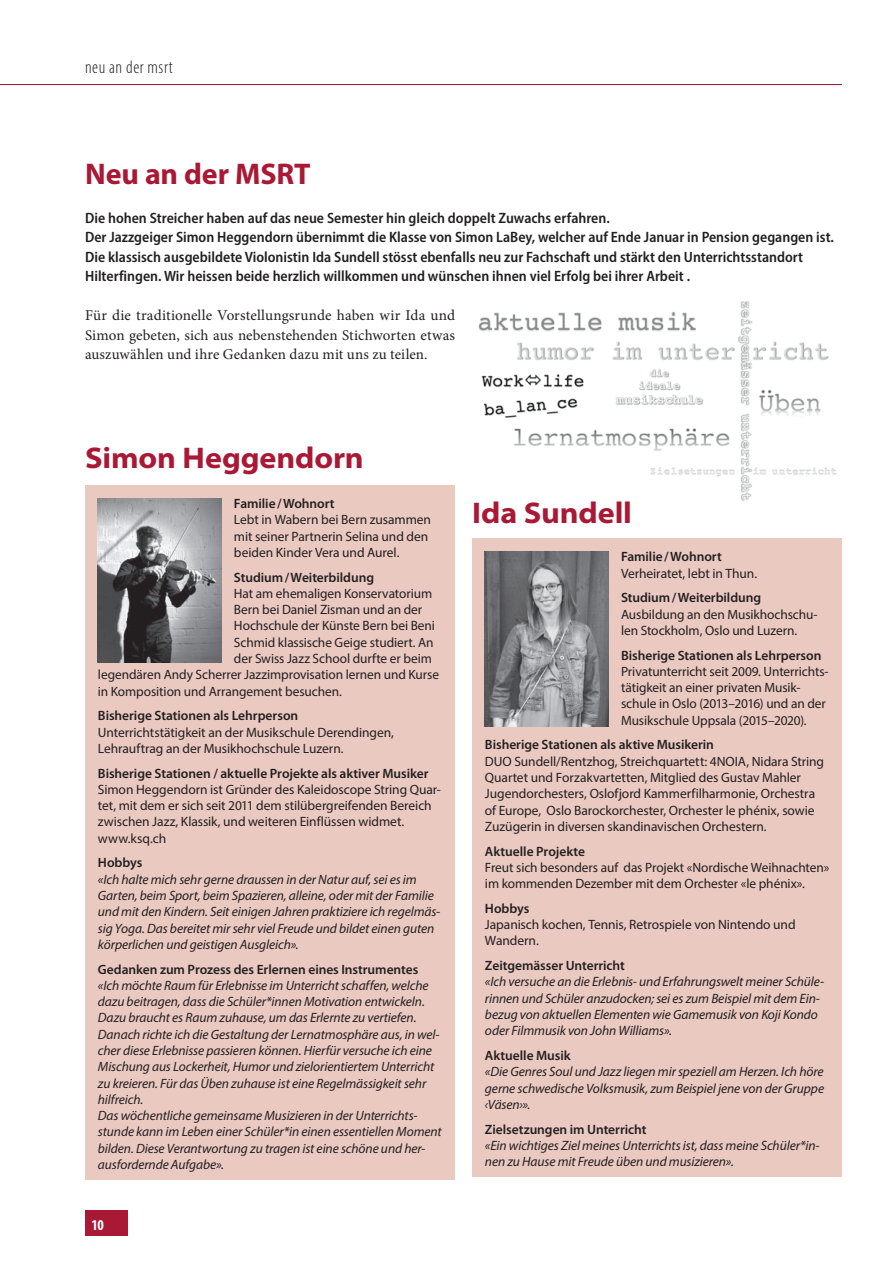
<style>
.page{position:relative;width:893px;height:1263px;background:#fff}
.page>*{position:absolute;margin:0;border:0;box-sizing:border-box;transform-origin:0 0}
.t1{font:700 semi-expanded 30px "Myriad Pro";letter-spacing:-.005em;color:#a91935}
.t2{font:700 30px "Myriad Pro";letter-spacing:-.005em;color:#a91935}
.t3{font:300 condensed 18px "Myriad Pro";letter-spacing:.03em;color:#231f20}
.t4{font:600 semi-condensed 15px/19.5px "Myriad Pro";color:#231f20}
.t5{font:15px/19.5px "Minion Pro";letter-spacing:.01em;color:#231f20;text-align:justify}
.t6{font:700 condensed 15px "Myriad Pro";color:#fff}
.t7{font:italic 13.5px/16.2px "Myriad Pro";letter-spacing:-.01em;color:#231f20}
.t8{font:13.5px/16.2px "Myriad Pro";letter-spacing:-.005em;color:#231f20}
.t9{font:600 13.5px "Myriad Pro";letter-spacing:-.005em;color:#231f20}
</style>
<div class="page">
<div style="left:85px;top:1210px;width:43px;height:26px;background:#a91935"></div>
<hr style="left:0;top:84px;width:842px;height:1px;background:#a91935">
<div style="left:85px;top:485px;width:370px;height:694px;background:#eac9c1"></div>
<img style="left:98px;top:498px;width:123px;height:164px">
<img style="left:478px;top:301px;width:359px;height:200px">
<div style="left:472px;top:538px;width:370px;height:639px;background:#eac9c1"></div>
<img style="left:485px;top:552px;width:123px;height:174px">
<h2 class="t3" style="left:85px;top:56px;width:89px">neu an der msrt</h2>
<h1 class="t2" style="left:85px;top:154px;width:227px">Neu an der MSRT</h1>
<p class="t4" style="left:85px;top:208px;width:750px">Die hohen Streicher haben auf das neue Semester hin gleich doppelt Zuwachs erfahren.<br>Der Jazzgeiger Simon Heggendorn übernimmt die Klasse von Simon LaBey, welcher auf Ende Januar in Pension gegangen ist.<br>Die klassisch ausgebildete Violonistin Ida Sundell stösst ebenfalls neu zur Fachschaft und stärkt den Unterrichtsstandort Hilterfingen. Wir heissen beide herzlich willkommen und wünschen ihnen viel Erfolg bei ihrer Arbeit .</p>
<p class="t5" style="left:85px;top:306px;width:372px">Für die traditionelle Vorstellungsrunde haben wir Ida und Simon gebeten, sich aus nebenstehenden Stichworten etwas auszuwählen und ihre Gedanken dazu mit uns zu teilen.</p>
<h1 class="t1" style="left:85px;top:438px;width:280px">Simon Heggendorn</h1>
<p class="t9" style="left:234px;top:495px;width:102px">Familie/Wohnort</p>
<p class="t8" style="left:234px;top:511px;width:199px">Lebt in Wabern bei Bern zusammen mit seiner Partnerin Selina und den beiden Kinder Vera und Aurel.</p>
<p class="t9" style="left:234px;top:568px;width:142px">Studium/Weiterbildung</p>
<p class="t8" style="left:234px;top:585px;width:200px">Hat am ehemaligen Konservatorium</p>
<p class="t8" style="left:234px;top:601px;width:190px">Bern bei Daniel Zisman und an der</p>
<p class="t8" style="left:234px;top:618px;width:203px">Hochschule der Künste Bern bei Beni</p>
<p class="t8" style="left:234px;top:634px;width:201px">Schmid klassische Geige studiert. An</p>
<p class="t8" style="left:234px;top:650px;width:199px">der Swiss Jazz School durfte er beim</p>
<p class="t8" style="left:98px;top:666px;width:343px">legendären Andy Scherrer Jazzimprovisation lernen und Kurse</p>
<p class="t8" style="left:98px;top:683px;width:246px">in Komposition und Arrangement besuchen.</p>
<p class="t9" style="left:98px;top:707px;width:202px">Bisherige Stationen als Lehrperson</p>
<p class="t8" style="left:98px;top:724px;width:298px">Unterrichtstätigkeit an der Musikschule Derendingen,<br>Lehrauftrag an der Musikhochschule Luzern.</p>
<p class="t9" style="left:98px;top:764px;width:332px">Bisherige Stationen / aktuelle Projekte als aktiver Musiker</p>
<p class="t8" style="left:98px;top:781px;width:345px">Simon Heggendorn ist Gründer des Kaleidoscope String Quar&shy;tet, mit dem er sich seit 2011 dem stilübergreifenden Bereich zwischen Jazz, Klassik, und weiteren Einflüssen widmet. www.ksq.ch</p>
<p class="t9" style="left:98px;top:854px;width:46px">Hobbys</p>
<p class="t7" style="left:98px;top:871px;width:344px">«Ich halte mich sehr gerne draussen in der Natur auf, sei es im Garten, beim Sport, beim Spazieren, alleine, oder mit der Familie und mit den Kindern. Seit einigen Jahren praktiziere ich regelmäs&shy;sig Yoga. Das bereitet mir sehr viel Freude und bildet einen guten körperlichen und geistigen Ausgleich».</p>
<p class="t9" style="left:98px;top:960px;width:322px">Gedanken zum Prozess des Erlernen eines Instrumentes</p>
<p class="t7" style="left:98px;top:977px;width:345px">«Ich möchte Raum für Erlebnisse im Unterricht schaffen, welche dazu beitragen, dass die Schüler*innen Motivation entwickeln.<br>Dazu braucht es Raum zuhause, um das Erlernte zu vertiefen.<br>Danach richte ich die Gestaltung der Lernatmosphäre aus, in wel&shy;cher diese Erlebnisse passieren können. Hierfür versuche ich eine Mischung aus Lockerheit, Humor und zielorientiertem Unterricht zu kreieren. Für das Üben zuhause ist eine Regelmässigkeit sehr hilfreich.<br>Das wöchentliche gemeinsame Musizieren in der Unterrichts&shy;stunde kann im Leben einer Schüler*in einen essentiellen Moment bilden. Diese Verantwortung zu tragen ist eine schöne und her&shy;ausfordernde Aufgabe».</p>
<p class="t6" style="left:91px;top:1216px;width:14px">10</p>
<h1 class="t1" style="left:472px;top:492px;width:161px">Ida Sundell</h1>
<p class="t9" style="left:621px;top:548px;width:102px">Familie/Wohnort</p>
<p class="t8" style="left:621px;top:565px;width:138px">Verheiratet, lebt in Thun.</p>
<p class="t9" style="left:621px;top:589px;width:142px">Studium/Weiterbildung</p>
<p class="t8" style="left:621px;top:606px;width:198px">Ausbildung an den Musikhochschu&shy;len Stockholm, Oslo und Luzern.</p>
<p class="t9" style="left:621px;top:646px;width:202px">Bisherige Stationen als Lehrperson</p>
<p class="t8" style="left:621px;top:663px;width:209px">Privatunterricht seit 2009. Unterrichts&shy;tätigkeit an einer privaten Musik&shy;schule in Oslo (2013–2016) und an der Musikschule Uppsala (2015–2020).</p>
<p class="t9" style="left:485px;top:736px;width:230px">Bisherige Stationen als aktive Musikerin</p>
<p class="t8" style="left:485px;top:753px;width:341px">DUO Sundell/Rentzhog, Streichquartett: 4NOIA, Nidara String Quartet und Forzakvartetten, Mitglied des Gustav Mahler Jugendorchesters, Oslofjord Kammerfilharmonie, Orchestra of Europe, Oslo Barockorchester, Orchester le phénix, sowie Zuzügerin in diversen skandinavischen Orchestern.</p>
<p class="t9" style="left:485px;top:842px;width:102px">Aktuelle Projekte</p>
<p class="t8" style="left:485px;top:859px;width:346px">Freut sich besonders auf das Projekt «Nordische Weihnachten» im kommenden Dezember mit dem Orchester «le phénix».</p>
<p class="t9" style="left:485px;top:900px;width:46px">Hobbys</p>
<p class="t8" style="left:485px;top:916px;width:312px">Japanisch kochen, Tennis, Retrospiele von Nintendo und<br>Wandern.</p>
<p class="t9" style="left:485px;top:957px;width:141px">Zeitgemässer Unterricht</p>
<p class="t7" style="left:485px;top:973px;width:341px">«Ich versuche an die Erlebnis- und Erfahrungswelt meiner Schüle&shy;rinnen und Schüler anzudocken; sei es zum Beispiel mit dem Ein&shy;bezug von aktuellen Elementen wie Gamemusik von Koji Kondo oder Filmmusik von John Williams».</p>
<p class="t9" style="left:485px;top:1047px;width:87px">Aktuelle Musik</p>
<p class="t7" style="left:485px;top:1063px;width:341px;text-align:justify">«Die Genres Soul und Jazz liegen mir speziell am Herzen. Ich höre gerne schwedische Volksmusik, zum Beispiel jene von der Gruppe ‹Väsen›».</p>
<p class="t9" style="left:485px;top:1120px;width:163px">Zielsetzungen im Unterricht</p>
<p class="t7" style="left:485px;top:1137px;width:336px">«Ein wichtiges Ziel meines Unterrichts ist, dass meine Schüler*in&shy;nen zu Hause mit Freude üben und musizieren».</p>
</div>
